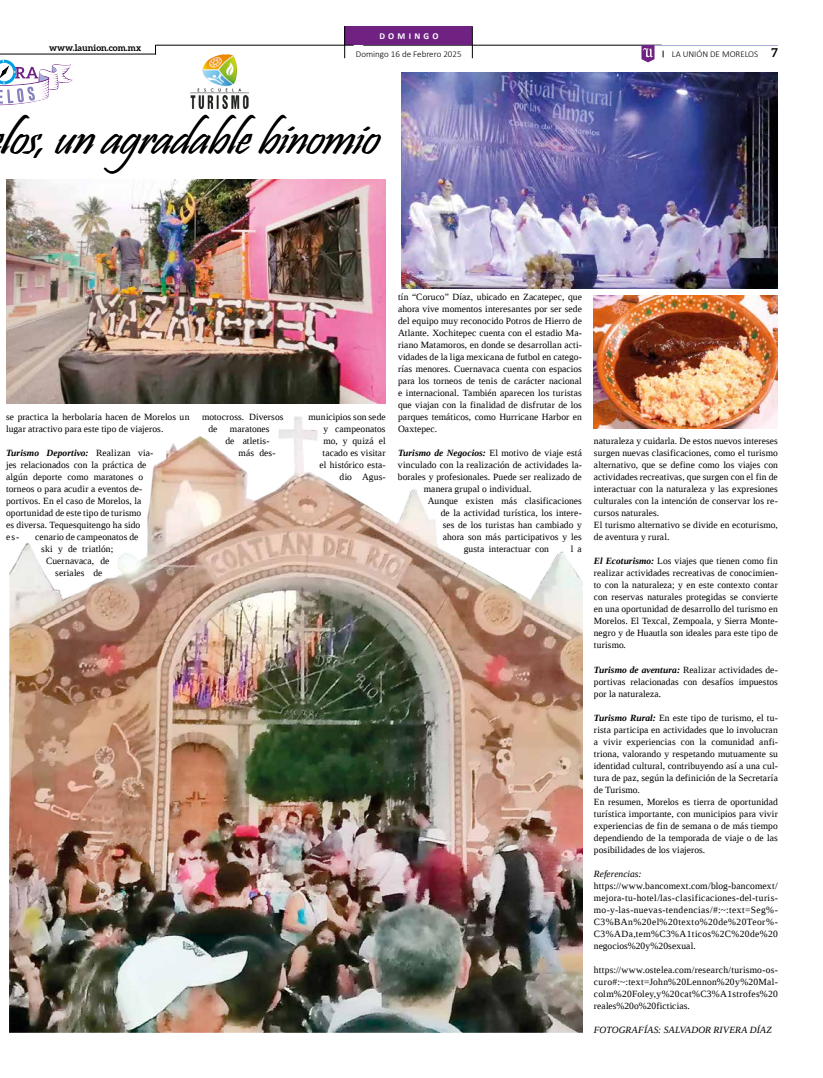
<style>
.page{position:relative;width:823px;height:1078px;background:#fff}
.page>*{position:absolute;margin:0;border:0;box-sizing:border-box;transform-origin:0 0}
.t1{font:italic 47px "Pristina";color:#000}
.t2{font:9.5px/12px "Liberation Serif";letter-spacing:.01em;color:#000;text-align:justify}
.t3{font:italic 9.5px "Liberation Serif";letter-spacing:.005em;color:#000}
.t4{font:300 9px "Calibri";color:#000}
.t5{font:700 9px "Aleo";color:#000}
.t6{font:700 9px "Calibri";letter-spacing:.36em;color:#fff}
.t7{font:2.6px "Impact";color:#fff}
.s1{font-family:"Aleo";font-weight:700;font-size:12px}
.s2{font-weight:700;font-style:italic}
</style>
<div class="page">
<hr style="left:363px;top:45px;width:298px;height:1px;background:#000">
<hr style="left:647px;top:45px;width:130px;height:1px;background:#a5add8">
<svg style="left:641px;top:45px;width:13px;height:17px"></svg>
<div style="left:344px;top:26px;width:128px;height:19px;background:#702283"></div>
<hr style="left:344px;top:26px;width:1px;height:32px;background:#000">
<hr style="left:472px;top:26px;width:1px;height:32px;background:#000">
<hr style="left:155px;top:45px;width:198px;height:1px;background:#000">
<hr style="left:0;top:54px;width:156px;height:1px;background:#000">
<svg style="left:0;top:60px;width:72px;height:45px"></svg>
<img style="left:593px;top:295px;width:184px;height:134px">
<img style="left:7px;top:179px;width:378px;height:224px">
<img style="left:401px;top:72px;width:376px;height:216px">
<img style="left:9px;top:416px;width:572px;height:616px">
<img style="left:190px;top:54px;width:59px;height:54px">
<p class="t7" style="left:3px;top:59px;width:3px">N</p>
<p class="t7" style="left:4px;top:81px;width:3px">S</p>
<p class="t7" style="left:14px;top:70px;width:3px">O</p>
<p class="t5" style="left:49px;top:42px;width:93px">www.launion.com.mx</p>
<p class="t6" style="left:379px;top:29px;width:61px">DOMINGO</p>
<p class="t4" style="left:356px;top:48px;width:107px">Domingo 16 de Febrero 2025</p>
<p class="t4" style="left:671px;top:48px;width:107px">LA UNIÓN DE MORELOS <span class="s1">7</span></p>
<h1 class="t1" style="left:1px;top:112px;width:395px">los,unagradablebinomio</h1>
<p class="t2" style="left:6px;top:411px;width:185px">se practica la herbolaria hacen de Morelos un lugar atractivo para este tipo de viajeros.</p>
<p class="t2" style="left:6px;top:447px;width:149px;text-align:left"><span class="s2">Turismo Deportivo:</span> Realizan via&shy;jes relacionados con la práctica de algún deporte como maratones o torneos o para acudir a eventos de&shy;portivos. En el caso de Morelos, la oportunidad de este tipo de turismo<br>es diversa. Tequesquitengo ha sido es-</p>
<p class="t2" style="left:35px;top:531px;width:104px">cenario de campeonatos de</p>
<p class="t2" style="left:41px;top:543px;width:74px">ski y de triatlón;</p>
<p class="t2" style="left:46px;top:555px;width:65px">Cuernavaca, de</p>
<p class="t2" style="left:55px;top:567px;width:49px">seriales de</p>
<p class="t2" style="left:202px;top:411px;width:83px">motocross. Diversos</p>
<p class="t2" style="left:308px;top:411px;width:78px">municipios son sede</p>
<p class="t2" style="left:208px;top:423px;width:10px">de</p>
<p class="t2" style="left:230px;top:423px;width:41px">maratones</p>
<p class="t2" style="left:323px;top:423px;width:63px">y campeonatos</p>
<p class="t2" style="left:225px;top:435px;width:46px">de atletis-</p>
<p class="t2" style="left:323px;top:435px;width:63px">mo, y quizá el</p>
<p class="t2" style="left:238px;top:447px;width:39px">más des-</p>
<p class="t2" style="left:319px;top:447px;width:68px;text-align:right">tacado es visitar el histórico esta&shy;dio Agus-</p>
<p class="t2" style="left:398px;top:291px;width:185px">tín “Coruco” Díaz, ubicado en Zacatepec, que ahora vive momentos interesantes por ser sede del equipo muy reconocido Potros de Hierro de Atlante. Xochitepec cuenta con el estadio Ma&shy;riano Matamoros, en donde se desarrollan acti&shy;vidades de la liga mexicana de futbol en catego&shy;rías menores. Cuernavaca cuenta con espacios para los torneos de tenis de carácter nacional e internacional. También aparecen los turistas que viajan con la finalidad de disfrutar de los parques temáticos, como Hurricane Harbor en Oaxtepec.</p>
<p class="t2" style="left:398px;top:447px;width:185px"><span class="s2">Turismo de Negocios:</span> El motivo de viaje está</p>
<p class="t2" style="left:398px;top:459px;width:185px">vinculado con la realización de actividades la-</p>
<p class="t2" style="left:398px;top:471px;width:185px">borales y profesionales. Puede ser realizado de</p>
<p class="t2" style="left:423px;top:483px;width:109px">manera grupal o individual.</p>
<p class="t2" style="left:427px;top:495px;width:155px">Aunque existen más clasificaciones</p>
<p class="t2" style="left:440px;top:507px;width:142px">de la actividad turística, los intere-</p>
<p class="t2" style="left:442px;top:519px;width:141px">ses de los turistas han cambiado y</p>
<p class="t2" style="left:442px;top:531px;width:141px">ahora son más participativos y les</p>
<p class="t2" style="left:463px;top:543px;width:87px">gusta interactuar con</p>
<p class="t2" style="left:570px;top:543px;width:13px">l a</p>
<p class="t2" style="left:593px;top:435px;width:185px;text-align:left">naturaleza y cuidarla. De estos nuevos intereses surgen nuevas clasificaciones, como el turismo alternativo, que se define como los viajes con actividades recreativas, que surgen con el fin de interactuar con la naturaleza y las expresiones culturales con la intención de conservar los re&shy;cursos naturales.<br>El turismo alternativo se divide en ecoturismo, de aventura y rural.</p>
<p class="t2" style="left:593px;top:555px;width:185px"><span class="s2">El Ecoturismo:</span> Los viajes que tienen como fin realizar actividades recreativas de conocimien&shy;to con la naturaleza; y en este contexto contar con reservas naturales protegidas se convierte en una oportunidad de desarrollo del turismo en Morelos. El Texcal, Zempoala, y Sierra Monte&shy;negro y de Huautla son ideales para este tipo de turismo.</p>
<p class="t2" style="left:593px;top:663px;width:185px"><span class="s2">Turismo de aventura:</span> Realizar actividades de&shy;portivas relacionadas con desafíos impuestos por la naturaleza.</p>
<p class="t2" style="left:593px;top:711px;width:185px;text-align:left"><span class="s2">Turismo Rural:</span> En este tipo de turismo, el tu&shy;rista participa en actividades que lo involucran a vivir experiencias con la comunidad anfi&shy;triona, valorando y respetando mutuamente su identidad cultural, contribuyendo así a una cul&shy;tura de paz, según la definición de la Secretaría de Turismo.<br>En resumen, Morelos es tierra de oportunidad turística importante, con municipios para vivir experiencias de fin de semana o de más tiempo dependiendo de la temporada de viaje o de las posibilidades de los viajeros.</p>
<p class="t3" style="left:593px;top:867px;width:49px">Referencias:</p>
<p class="t2" style="left:593px;top:879px;width:185px">https://www.bancomext.com/blog-bancomext/ mejora-tu-hotel/las-clasificaciones-del-turis&shy;mo-y-las-nuevas-tendencias/#:~:text=Seg%- C3%BAn%20el%20texto%20de%20Teor%- C3%ADa,tem%C3%A1ticos%2C%20de%20 negocios%20y%20sexual.</p>
<p class="t2" style="left:593px;top:963px;width:185px">https://www.ostelea.com/research/turismo-os&shy;curo#:~:text=John%20Lennon%20y%20Mal&shy;colm%20Foley,y%20cat%C3%A1strofes%20 reales%20o%20ficticias.</p>
<p class="t3" style="left:593px;top:1023px;width:179px">FOTOGRAFÍAS: SALVADOR RIVERA DÍAZ</p>
</div>
